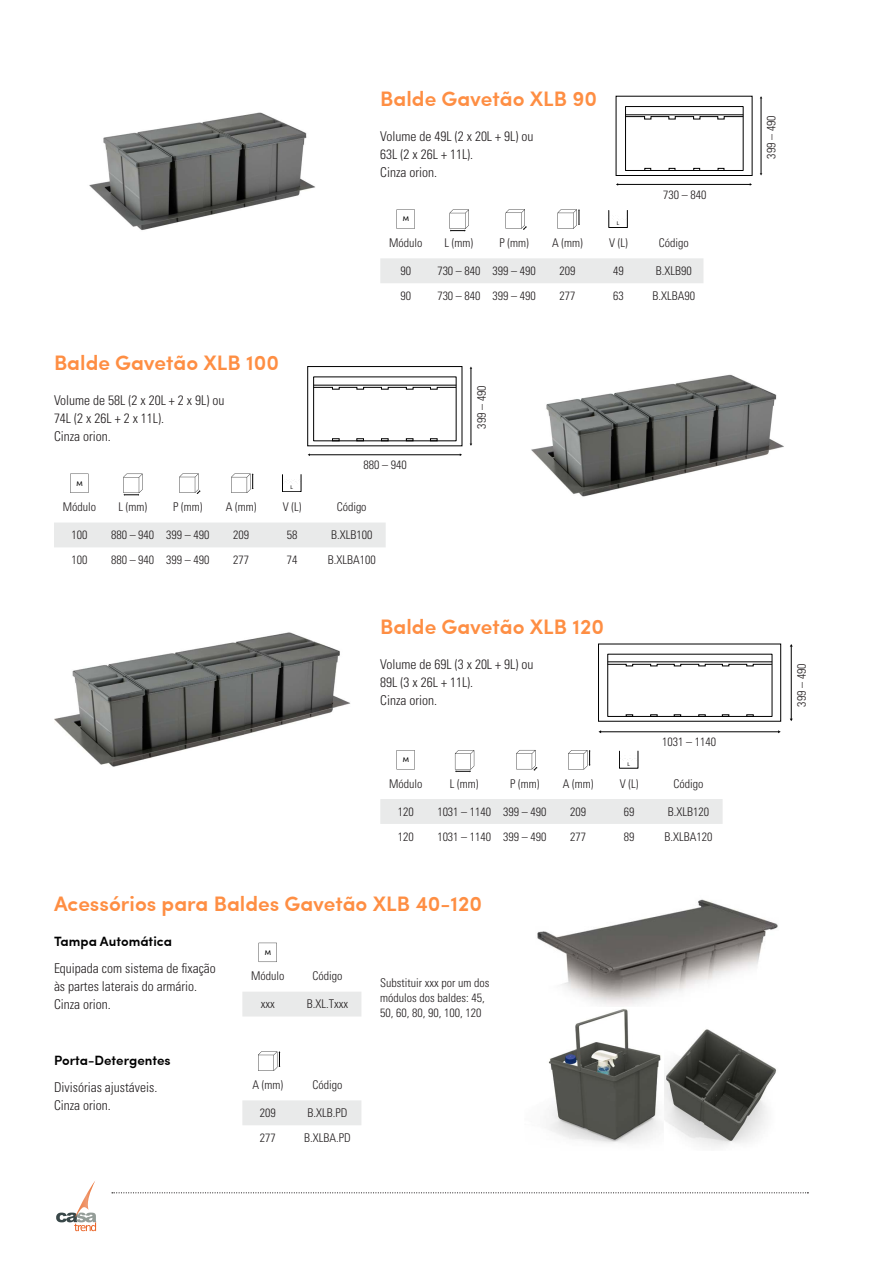
<style>
.page{position:relative;width:893px;height:1263px;background:#fff}
.page>*{position:absolute;margin:0;border:0;box-sizing:border-box;transform-origin:0 0}
.t1{font:600 21px "Sofia Pro";color:#fe8e43}
.t2{font:300 condensed 13.5px/18px "Univers LT Std";color:#231f20}
.t3{font:600 13.5px "Sofia Pro";color:#000}
.Tabela{font:300 condensed 12px/15px "Univers LT Std";color:#231f20}
.t4{font:500 6.75px "Sofia Pro";color:#000}
.t5{font:500 5.4px "Sofia Pro";color:#000}
</style>
<div class="page">
<svg style="left:56px;top:1181px;width:40px;height:50px"></svg>
<svg style="left:112px;top:1192px;width:696px;height:1px"></svg>
<img style="left:537px;top:899px;width:241px;height:107px">
<img style="left:54px;top:632px;width:297px;height:135px">
<div style="left:380px;top:799px;width:343px;height:25px;background:#e9eaea"></div>
<svg style="left:568px;top:750px;width:23px;height:19px"></svg>
<svg style="left:455px;top:750px;width:19px;height:22px"></svg>
<svg style="left:397px;top:750px;width:18px;height:19px"></svg>
<svg style="left:516px;top:750px;width:21px;height:21px"></svg>
<div style="left:598px;top:643px;width:183px;height:79px;border:1px solid #000"></div>
<hr style="left:601px;top:731px;width:177px;height:1px;background:#000">
<hr style="left:791px;top:646px;width:1px;height:73px;background:#000">
<div style="left:607px;top:654px;width:165px;height:63px;border:1px solid #000"></div>
<hr style="left:608px;top:661px;width:164px;height:1px;background:#000">
<svg style="left:626px;top:714px;width:7px;height:3px"></svg>
<svg style="left:607px;top:664px;width:165px;height:2px"></svg>
<svg style="left:650px;top:714px;width:7px;height:3px"></svg>
<svg style="left:674px;top:714px;width:7px;height:3px"></svg>
<svg style="left:698px;top:714px;width:8px;height:3px"></svg>
<svg style="left:722px;top:714px;width:7px;height:3px"></svg>
<svg style="left:746px;top:714px;width:8px;height:3px"></svg>
<img style="left:531px;top:374px;width:253px;height:123px">
<div style="left:54px;top:522px;width:332px;height:25px;background:#e9eaea"></div>
<svg style="left:231px;top:474px;width:23px;height:19px"></svg>
<svg style="left:123px;top:474px;width:20px;height:22px"></svg>
<svg style="left:70px;top:474px;width:18px;height:19px"></svg>
<svg style="left:179px;top:473px;width:21px;height:21px"></svg>
<div style="left:282px;top:474px;width:19px;height:18px;border:1px solid #000"></div>
<div style="left:307px;top:366px;width:155px;height:80px;border:1px solid #000"></div>
<hr style="left:310px;top:454px;width:150px;height:1px;background:#000">
<hr style="left:471px;top:368px;width:1px;height:76px;background:#000">
<hr style="left:314px;top:385px;width:142px;height:1px;background:#000">
<svg style="left:332px;top:438px;width:7px;height:3px"></svg>
<svg style="left:313px;top:387px;width:144px;height:3px"></svg>
<svg style="left:357px;top:438px;width:7px;height:3px"></svg>
<svg style="left:381px;top:438px;width:7px;height:3px"></svg>
<svg style="left:406px;top:438px;width:7px;height:3px"></svg>
<svg style="left:430px;top:438px;width:7px;height:3px"></svg>
<img style="left:89px;top:112px;width:226px;height:118px">
<div style="left:380px;top:258px;width:323px;height:25px;background:#e9eaea"></div>
<svg style="left:557px;top:209px;width:23px;height:20px"></svg>
<svg style="left:450px;top:209px;width:19px;height:23px"></svg>
<svg style="left:397px;top:209px;width:18px;height:20px"></svg>
<svg style="left:506px;top:209px;width:21px;height:21px"></svg>
<div style="left:616px;top:96px;width:136px;height:80px;border:1px solid #000"></div>
<div style="left:625px;top:106px;width:118px;height:65px;border:1px solid #000"></div>
<hr style="left:625px;top:115px;width:118px;height:1px;background:#000">
<hr style="left:618px;top:184px;width:132px;height:1px;background:#000">
<hr style="left:761px;top:98px;width:1px;height:76px;background:#000">
<svg style="left:644px;top:168px;width:7px;height:3px"></svg>
<svg style="left:625px;top:116px;width:119px;height:4px"></svg>
<svg style="left:669px;top:168px;width:6px;height:3px"></svg>
<svg style="left:693px;top:168px;width:7px;height:3px"></svg>
<svg style="left:718px;top:168px;width:6px;height:3px"></svg>
<img style="left:548px;top:1009px;width:113px;height:134px">
<img style="left:664px;top:1029px;width:113px;height:118px">
<div style="left:242px;top:992px;width:119px;height:24px;background:#e9eaea"></div>
<svg style="left:259px;top:943px;width:18px;height:19px"></svg>
<div style="left:242px;top:1100px;width:119px;height:25px;background:#e9eaea"></div>
<svg style="left:258px;top:1051px;width:22px;height:20px"></svg>
<p class="t1" style="left:380px;top:83px;width:218px">Balde Gavetão XLB 90</p>
<p class="t2" style="left:380px;top:127px;width:155px">Volume de 49L (2 x 20L + 9L) ou<br>63L (2 x 26L + 11L).</p>
<p class="t2" style="left:380px;top:163px;width:58px">Cinza orion.</p>
<p class="t4" style="left:403px;top:214px;width:8px">M</p>
<p class="t5" style="left:617px;top:220px;width:4px">L</p>
<p class="Tabela" style="left:663px;top:187px;width:45px">730 – 840</p>
<p class="t1" style="left:54px;top:347px;width:227px">Balde Gavetão XLB 100</p>
<p class="t2" style="left:54px;top:391px;width:172px">Volume de 58L (2 x 20L + 2 x 9L) ou<br>74L (2 x 26L + 2 x 11L).</p>
<p class="t2" style="left:54px;top:427px;width:58px">Cinza orion.</p>
<p class="t4" style="left:76px;top:478px;width:8px">M</p>
<p class="t5" style="left:290px;top:484px;width:4px">L</p>
<p class="Tabela" style="left:389px;top:235px;width:35px">Módulo</p>
<p class="Tabela" style="left:445px;top:235px;width:30px">L (mm)</p>
<p class="Tabela" style="left:500px;top:235px;width:31px">P (mm)</p>
<p class="Tabela" style="left:552px;top:235px;width:32px">A (mm)</p>
<p class="Tabela" style="left:609px;top:235px;width:20px">V (L)</p>
<p class="Tabela" style="left:659px;top:235px;width:31px">Código</p>
<p class="Tabela" style="left:400px;top:263px;width:12px">90</p>
<p class="Tabela" style="left:437px;top:263px;width:45px">730 – 840</p>
<p class="Tabela" style="left:493px;top:263px;width:45px">399 – 490</p>
<p class="Tabela" style="left:559px;top:263px;width:17px">209</p>
<p class="Tabela" style="left:613px;top:263px;width:12px">49</p>
<p class="Tabela" style="left:656px;top:263px;width:37px">B.XLB90</p>
<p class="Tabela" style="left:400px;top:288px;width:12px">90</p>
<p class="Tabela" style="left:437px;top:288px;width:45px">730 – 840</p>
<p class="Tabela" style="left:493px;top:288px;width:45px">399 – 490</p>
<p class="Tabela" style="left:559px;top:288px;width:17px">277</p>
<p class="Tabela" style="left:613px;top:288px;width:12px">63</p>
<p class="Tabela" style="left:652px;top:288px;width:44px">B.XLBA90</p>
<p class="Tabela" style="left:363px;top:457px;width:45px">880 – 940</p>
<p class="Tabela" style="left:474px;top:429px;width:45px;rotate:-90deg">399 – 490</p>
<p class="Tabela" style="left:63px;top:500px;width:35px">Módulo</p>
<p class="Tabela" style="left:118px;top:500px;width:30px">L (mm)</p>
<p class="Tabela" style="left:173px;top:500px;width:31px">P (mm)</p>
<p class="Tabela" style="left:226px;top:500px;width:32px">A (mm)</p>
<p class="Tabela" style="left:283px;top:500px;width:20px">V (L)</p>
<p class="Tabela" style="left:337px;top:500px;width:31px">Código</p>
<p class="Tabela" style="left:72px;top:528px;width:17px">100</p>
<p class="Tabela" style="left:111px;top:528px;width:45px">880 – 940</p>
<p class="Tabela" style="left:166px;top:528px;width:45px">399 – 490</p>
<p class="Tabela" style="left:233px;top:528px;width:17px">209</p>
<p class="Tabela" style="left:287px;top:528px;width:12px">58</p>
<p class="Tabela" style="left:331px;top:528px;width:43px">B.XLB100</p>
<p class="Tabela" style="left:72px;top:552px;width:17px">100</p>
<p class="Tabela" style="left:111px;top:552px;width:45px">880 – 940</p>
<p class="Tabela" style="left:166px;top:552px;width:45px">399 – 490</p>
<p class="Tabela" style="left:233px;top:552px;width:17px">277</p>
<p class="Tabela" style="left:287px;top:552px;width:12px">74</p>
<p class="Tabela" style="left:328px;top:552px;width:49px">B.XLBA100</p>
<p class="t1" style="left:380px;top:611px;width:225px">Balde Gavetão XLB 120</p>
<p class="t2" style="left:380px;top:655px;width:155px">Volume de 69L (3 x 20L + 9L) ou<br>89L (3 x 26L + 11L).</p>
<p class="t2" style="left:380px;top:691px;width:58px">Cinza orion.</p>
<p class="t4" style="left:403px;top:755px;width:8px">M</p>
<p class="t5" style="left:627px;top:761px;width:4px">L</p>
<p class="Tabela" style="left:662px;top:735px;width:55px">1031 – 1140</p>
<p class="Tabela" style="left:389px;top:776px;width:35px">Módulo</p>
<p class="Tabela" style="left:450px;top:776px;width:30px">L (mm)</p>
<p class="Tabela" style="left:510px;top:776px;width:31px">P (mm)</p>
<p class="Tabela" style="left:563px;top:776px;width:32px">A (mm)</p>
<p class="Tabela" style="left:620px;top:776px;width:20px">V (L)</p>
<p class="Tabela" style="left:674px;top:776px;width:31px">Código</p>
<p class="Tabela" style="left:398px;top:804px;width:17px">120</p>
<p class="Tabela" style="left:437px;top:804px;width:55px">1031 – 1140</p>
<p class="Tabela" style="left:503px;top:804px;width:45px">399 – 490</p>
<p class="Tabela" style="left:570px;top:804px;width:17px">209</p>
<p class="Tabela" style="left:624px;top:804px;width:12px">69</p>
<p class="Tabela" style="left:668px;top:804px;width:43px">B.XLB120</p>
<p class="Tabela" style="left:398px;top:829px;width:17px">120</p>
<p class="Tabela" style="left:437px;top:829px;width:55px">1031 – 1140</p>
<p class="Tabela" style="left:503px;top:829px;width:45px">399 – 490</p>
<p class="Tabela" style="left:570px;top:829px;width:17px">277</p>
<p class="Tabela" style="left:624px;top:829px;width:12px">89</p>
<p class="Tabela" style="left:665px;top:829px;width:49px">B.XLBA120</p>
<p class="t1" style="left:54px;top:887px;width:430px">Acessórios para Baldes Gavetão XLB 40-120</p>
<p class="t3" style="left:54px;top:931px;width:120px">Tampa Automática</p>
<p class="t2" style="left:54px;top:959px;width:163px">Equipada com sistema de fixação às partes laterais do armário.</p>
<p class="t2" style="left:54px;top:995px;width:58px">Cinza orion.</p>
<p class="t3" style="left:54px;top:1050px;width:118px">Porta-Detergentes</p>
<p class="t2" style="left:54px;top:1078px;width:105px">Divisórias ajustáveis.</p>
<p class="t2" style="left:54px;top:1096px;width:58px">Cinza orion.</p>
<p class="t4" style="left:265px;top:947px;width:8px">M</p>
<p class="Tabela" style="left:251px;top:969px;width:35px">Módulo</p>
<p class="Tabela" style="left:312px;top:969px;width:31px">Código</p>
<p class="Tabela" style="left:261px;top:997px;width:16px">xxx</p>
<p class="Tabela" style="left:307px;top:997px;width:43px">B.XL.Txxx</p>
<p class="Tabela" style="left:253px;top:1077px;width:32px">A (mm)</p>
<p class="Tabela" style="left:312px;top:1077px;width:31px">Código</p>
<p class="Tabela" style="left:260px;top:1105px;width:17px">209</p>
<p class="Tabela" style="left:307px;top:1105px;width:41px">B.XLB.PD</p>
<p class="Tabela" style="left:260px;top:1130px;width:17px">277</p>
<p class="Tabela" style="left:304px;top:1130px;width:48px">B.XLBA.PD</p>
<p class="Tabela" style="left:380px;top:975px;width:111px">Substituir xxx por um dos módulos dos baldes: 45,<br>50, 60, 80, 90, 100, 120</p>
<p class="Tabela" style="left:764px;top:159px;width:45px;rotate:-90deg">399 – 490</p>
<p class="Tabela" style="left:794px;top:707px;width:45px;rotate:-90deg">399 – 490</p>
</div>
